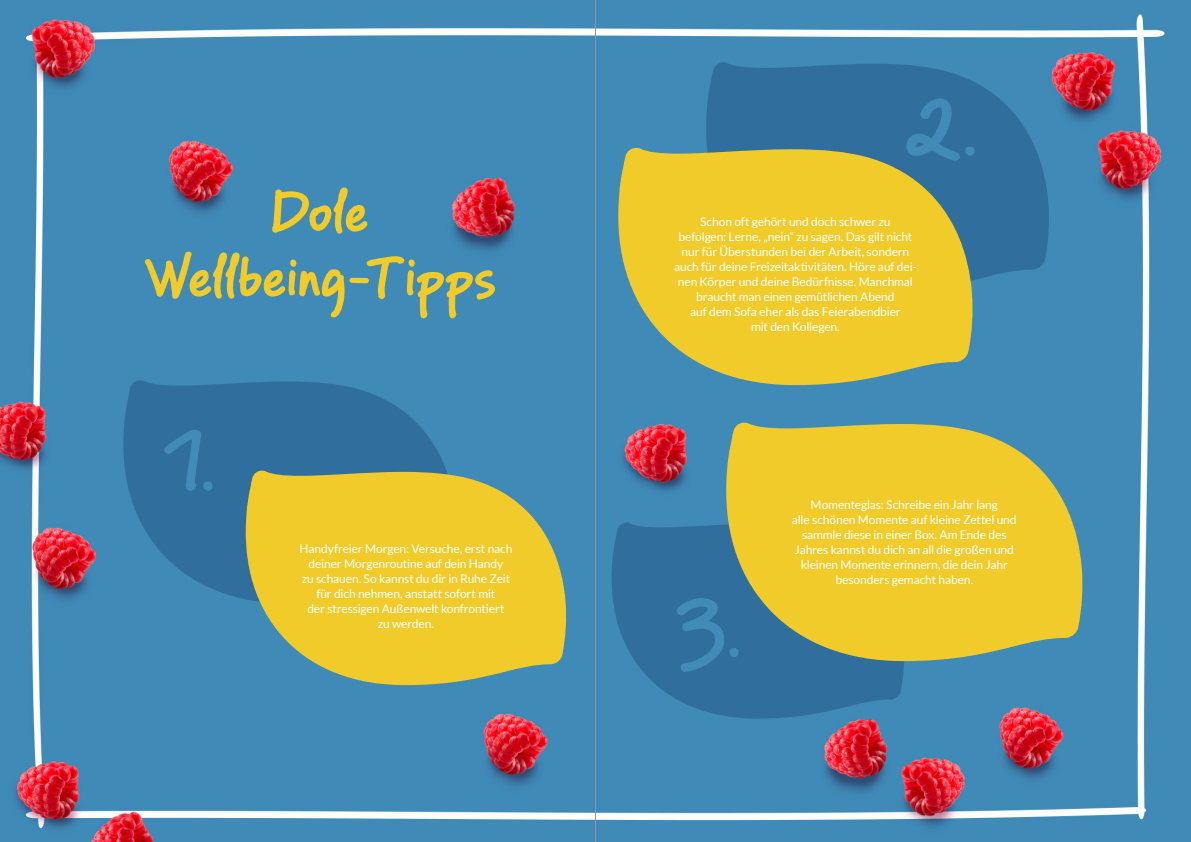
<style>
.page{position:relative;width:1191px;height:842px;background:#fff}
.page>*{position:absolute;margin:0;border:0;box-sizing:border-box;transform-origin:0 0}
.t1{font:700 88px "PF Reminder Pro";color:#408bb7}
.t2{font:700 60px/65px "PF Reminder Pro";letter-spacing:-.04em;color:#f1cb2a;text-align:center}
.t3{font:12px/15px "Lato";letter-spacing:-.01em;color:#fff;text-align:center}
</style>
<div class="page">
<img style="left:0;top:0;width:1190px;height:842px">
<svg style="left:705px;top:62px;width:344px;height:230px;background:#3273a1"></svg>
<svg style="left:610px;top:523px;width:295px;height:196px;background:#3374a1"></svg>
<svg style="left:122px;top:380px;width:336px;height:224px;background:#3375a3"></svg>
<svg style="left:617px;top:148px;width:356px;height:237px;background:#d2be40"></svg>
<svg style="left:725px;top:423px;width:358px;height:238px;background:#d2be3f"></svg>
<svg style="left:244px;top:471px;width:323px;height:214px;background:#d0be42"></svg>
<hr style="left:595px;top:0;width:1px;height:842px;background:#939598">
<svg style="left:163px;top:429px;width:38px;height:63px;background:#3577a5"></svg>
<h2 class="t2" style="left:141px;top:182px;width:357px">Dole<br>Wellbeing-Tipps</h2>
<h1 class="t1" style="left:199px;top:408px;width:18px">.</h1>
<p class="t3" style="left:299px;top:541px;width:214px">Handyfreier Morgen: Versuche, erst nach deiner Morgenroutine auf dein Handy<br>zu schauen. So kannst du dir in Ruhe Zeit für dich nehmen, anstatt sofort mit<br>der stressigen Außenwelt konfrontiert<br>zu werden.</p>
<h1 class="t1" style="left:904px;top:73px;width:75px">2.</h1>
<p class="t3" style="left:674px;top:214px;width:244px">Schon oft gehört und doch schwer zu<br>befolgen: Lerne, „nein“ zu sagen. Das gilt nicht nur für Überstunden bei der Arbeit, sondern auch für deine Freizeitaktivitäten. Höre auf dei&shy;nen Körper und deine Bedürfnisse. Manchmal braucht man einen gemütlichen Abend<br>auf dem Sofa eher als das Feierabendbier<br>mit den Kollegen.</p>
<h1 class="t1" style="left:675px;top:574px;width:68px">3.</h1>
<p class="t3" style="left:792px;top:497px;width:226px">Momenteglas: Schreibe ein Jahr lang<br>alle schönen Momente auf kleine Zettel und sammle diese in einer Box. Am Ende des Jahres kannst du dich an all die großen und kleinen Momente erinnern, die dein Jahr besonders gemacht haben.</p>
</div>
